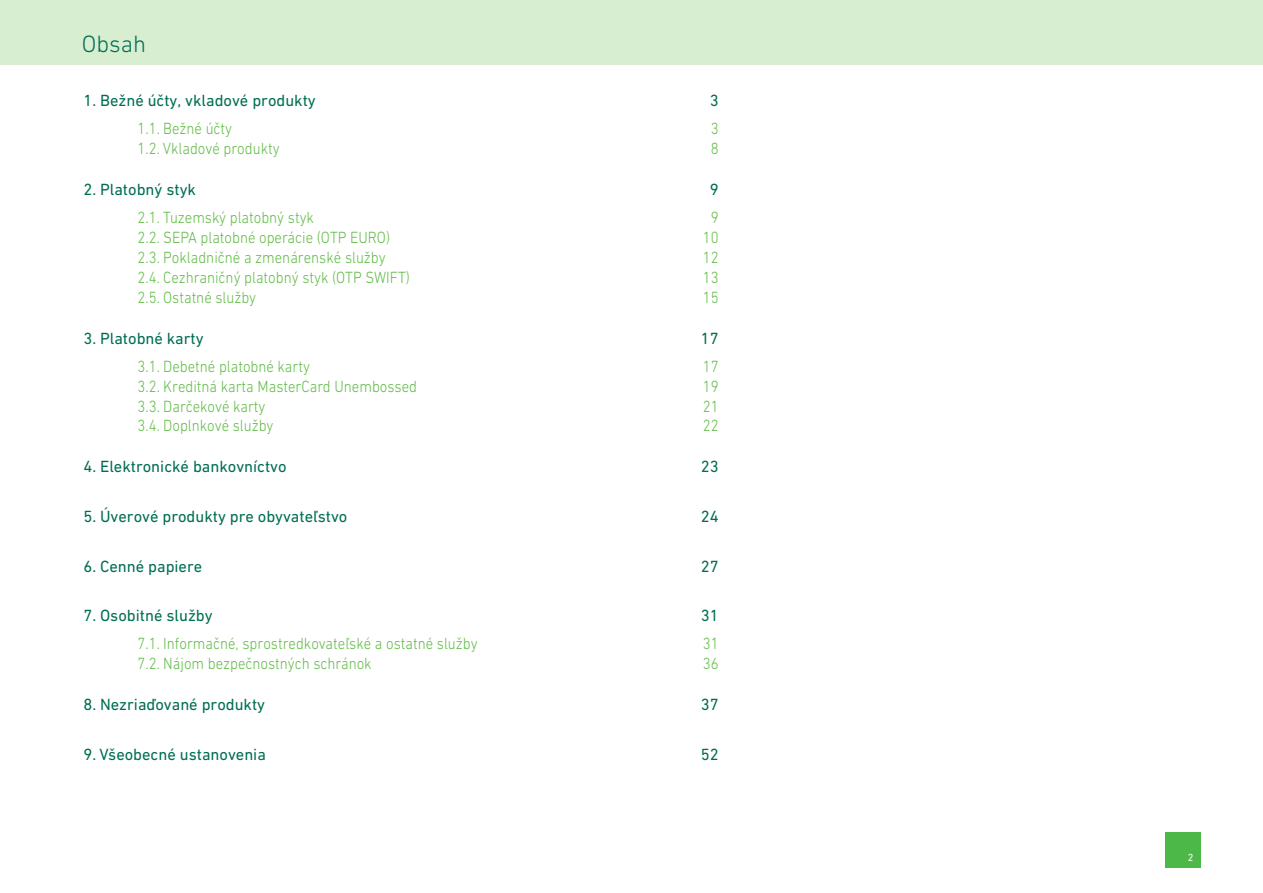
<style>
.page{position:relative;width:1263px;height:893px;background:#fff}
.page>*{position:absolute;margin:0;border:0;box-sizing:border-box;transform-origin:0 0}
.t1{font:300 24px "DIN Next W1 G";color:#006e53}
.t2{font:300 16.5px "DIN Next W1 G";color:#60bb46;scale:.9 1}
.t3{font:16.5px "DIN Next W1 G";color:#006e53}
.t4{font:10.5px "DIN Next W1 G";color:#fff}
</style>
<div class="page">
<div style="left:1165px;top:832px;width:36px;height:36px;background:#4cb848"></div>
<div style="left:0;top:0;width:1263px;height:64px;background:#d7eed1"></div>
<h1 class="t1" style="left:82px;top:30px;width:66px">Obsah</h1>
<p class="t3" style="left:84px;top:91px;width:234px">1. Bežné účty, vkladové produkty</p>
<p class="t3" style="left:710px;top:91px;width:10px">3</p>
<p class="t2" style="left:138px;top:119px;width:107px">1.1. Bežné účty</p>
<p class="t2" style="left:711px;top:119px;width:10px">3</p>
<p class="t2" style="left:138px;top:139px;width:159px">1.2. Vkladové produkty</p>
<p class="t2" style="left:711px;top:139px;width:10px">8</p>
<p class="t3" style="left:84px;top:180px;width:114px">2. Platobný styk</p>
<p class="t3" style="left:710px;top:180px;width:10px">9</p>
<p class="t2" style="left:138px;top:208px;width:197px">2.1. Tuzemský platobný styk</p>
<p class="t2" style="left:711px;top:208px;width:10px">9</p>
<p class="t2" style="left:138px;top:228px;width:282px">2.2. SEPA platobné operácie (OTP EURO)</p>
<p class="t2" style="left:703px;top:228px;width:19px">10</p>
<p class="t2" style="left:138px;top:248px;width:277px">2.3. Pokladničné a zmenárenské služby</p>
<p class="t2" style="left:703px;top:248px;width:19px">12</p>
<p class="t2" style="left:138px;top:268px;width:304px">2.4. Cezhraničný platobný styk (OTP SWIFT)</p>
<p class="t2" style="left:703px;top:268px;width:19px">13</p>
<p class="t2" style="left:138px;top:288px;width:133px">2.5. Ostatné služby</p>
<p class="t2" style="left:703px;top:288px;width:19px">15</p>
<p class="t3" style="left:84px;top:329px;width:122px">3. Platobné karty</p>
<p class="t3" style="left:701px;top:329px;width:19px">17</p>
<p class="t2" style="left:138px;top:357px;width:193px">3.1. Debetné platobné karty</p>
<p class="t2" style="left:703px;top:357px;width:19px">17</p>
<p class="t2" style="left:138px;top:377px;width:312px">3.2. Kreditná karta MasterCard Unembossed</p>
<p class="t2" style="left:703px;top:377px;width:19px">19</p>
<p class="t2" style="left:138px;top:396px;width:144px">3.3. Darčekové karty</p>
<p class="t2" style="left:703px;top:396px;width:19px">21</p>
<p class="t2" style="left:138px;top:416px;width:152px">3.4. Doplnkové služby</p>
<p class="t2" style="left:703px;top:416px;width:19px">22</p>
<p class="t3" style="left:84px;top:457px;width:205px">4. Elektronické bankovníctvo</p>
<p class="t3" style="left:701px;top:457px;width:19px">23</p>
<p class="t3" style="left:84px;top:507px;width:265px">5. Úverové produkty pre obyvateľstvo</p>
<p class="t3" style="left:701px;top:507px;width:19px">24</p>
<p class="t3" style="left:84px;top:556px;width:120px">6. Cenné papiere</p>
<p class="t3" style="left:701px;top:556px;width:19px">27</p>
<p class="t3" style="left:84px;top:606px;width:130px">7. Osobitné služby</p>
<p class="t3" style="left:701px;top:606px;width:19px">31</p>
<p class="t2" style="left:138px;top:634px;width:379px">7.1. Informačné, sprostredkovateľské a ostatné služby</p>
<p class="t2" style="left:703px;top:634px;width:19px">31</p>
<p class="t2" style="left:138px;top:654px;width:262px">7.2. Nájom bezpečnostných schránok</p>
<p class="t2" style="left:703px;top:654px;width:19px">36</p>
<p class="t3" style="left:84px;top:695px;width:183px">8. Nezriaďované produkty</p>
<p class="t3" style="left:701px;top:695px;width:19px">37</p>
<p class="t3" style="left:84px;top:745px;width:184px">9. Všeobecné ustanovenia</p>
<p class="t3" style="left:701px;top:745px;width:19px">52</p>
<p class="t4" style="left:1188px;top:851px;width:7px">2</p>
</div>
